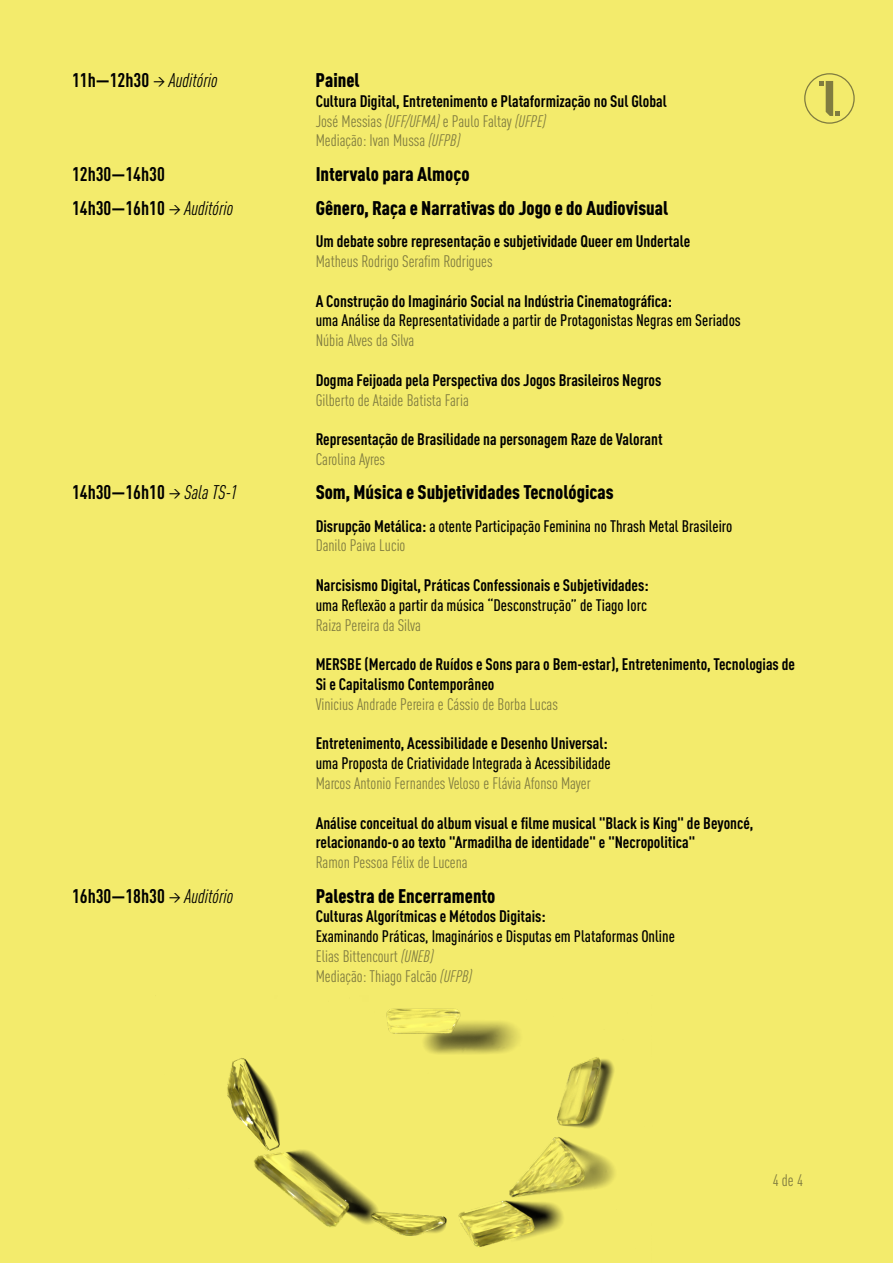
<style>
.page{position:relative;width:893px;height:1263px;background:#f3eb6c}
.page>*{position:absolute;margin:0;border:0;box-sizing:border-box;transform-origin:0 0}
.t1{font:900 condensed 19.5px/34.3px "DIN Pro";color:#000}
.t2{font:700 condensed 19.5px "DIN Pro";color:#000}
.t3{font:italic condensed 19.5px "DIN Pro";color:#000}
.t4{font:700 condensed 16.5px/19.8px "DIN Pro";color:#000}
.t5{font:500 condensed 16.5px/19.8px "DIN Pro";color:#000}
.t6{font:condensed 16.5px "DIN Pro";color:#807c40}
.s1{font-weight:700;font-style:normal}
.s2{font-weight:400;color:#807c40}
.s3{font-weight:400;font-style:italic;color:#807c40}
.s4{font-weight:400;font-style:italic}
.s5{font-weight:700}
</style>
<div class="page">
<svg style="left:804px;top:73px;width:51px;height:51px;background:#dcd563"></svg>
<img style="left:155px;top:995px;width:498px;height:268px">
<p class="t3" style="left:72px;top:67px;width:147px"><span class="s1">11h—12h30</span> → Auditório</p>
<p class="t1" style="left:316px;top:61px;width:46px">Painel</p>
<p class="t4" style="left:316px;top:90px;width:352px">Cultura Digital, Entretenimento e Plataformização no Sul Global<br><span class="s2">José Messias</span> <span class="s3">(UFF/UFMA)</span> <span class="s2">e Paulo Faltay</span> <span class="s3">(UFPE)<br></span><span class="s2">Mediação: Ivan Mussa</span> <span class="s3">(UFPB)</span></p>
<p class="t2" style="left:72px;top:159px;width:94px">12h30—14h30</p>
<p class="t1" style="left:316px;top:155px;width:354px">Intervalo para Almoço<br>Gênero, Raça e Narrativas do Jogo e do Audiovisual</p>
<p class="t2" style="left:72px;top:194px;width:163px">14h30—16h10 <span class="s4">→ Auditório</span></p>
<p class="t2" style="left:72px;top:478px;width:167px">14h30—16h10 <span class="s4">→ Sala TS-1</span></p>
<p class="t2" style="left:72px;top:881px;width:163px">16h30—18h30 <span class="s4">→ Auditório</span></p>
<p class="t4" style="left:316px;top:230px;width:376px">Um debate sobre representação e subjetividade Queer em Undertale</p>
<p class="t6" style="left:316px;top:250px;width:178px">Matheus Rodrigo Serafim Rodrigues</p>
<p class="t4" style="left:316px;top:290px;width:358px">A Construção do Imaginário Social na Indústria Cinematográfica:</p>
<p class="t5" style="left:316px;top:310px;width:427px">uma Análise da Representatividade a partir de Protagonistas Negras em Seriados</p>
<p class="t6" style="left:316px;top:329px;width:100px">Núbia Alves da Silva</p>
<p class="t4" style="left:316px;top:369px;width:347px">Dogma Feijoada pela Perspectiva dos Jogos Brasileiros Negros</p>
<p class="t6" style="left:316px;top:388px;width:155px">Gilberto de Ataide Batista Faria</p>
<p class="t4" style="left:316px;top:428px;width:348px">Representação de Brasilidade na personagem Raze de Valorant</p>
<p class="t6" style="left:316px;top:448px;width:71px">Carolina Ayres</p>
<p class="t1" style="left:316px;top:474px;width:300px">Som, Música e Subjetividades Tecnológicas</p>
<p class="t5" style="left:316px;top:515px;width:418px"><span class="s5">Disrupção Metálica:</span> a otente Participação Feminina no Thrash Metal Brasileiro<br><span class="s2">Danilo Paiva Lucio</span></p>
<p class="t4" style="left:316px;top:574px;width:334px">Narcisismo Digital, Práticas Confessionais e Subjetividades:</p>
<p class="t5" style="left:316px;top:594px;width:333px">uma Reflexão a partir da música “Desconstrução” de Tiago Iorc</p>
<p class="t6" style="left:316px;top:613px;width:107px">Raiza Pereira da Silva</p>
<p class="t4" style="left:316px;top:653px;width:481px">MERSBE (Mercado de Ruídos e Sons para o Bem-estar), Entretenimento, Tecnologias de<br>Si e Capitalismo Contemporâneo</p>
<p class="t6" style="left:316px;top:692px;width:244px">Vinicius Andrade Pereira e Cássio de Borba Lucas</p>
<p class="t4" style="left:316px;top:732px;width:294px">Entretenimento, Acessibilidade e Desenho Universal:</p>
<p class="t5" style="left:316px;top:752px;width:297px">uma Proposta de Criatividade Integrada à Acessibilidade</p>
<p class="t6" style="left:316px;top:772px;width:277px">Marcos Antonio Fernandes Veloso e Flávia Afonso Mayer</p>
<p class="t4" style="left:316px;top:812px;width:439px">Análise conceitual do album visual e filme musical "Black is King" de Beyoncé, relacionando-o ao texto "Armadilha de identidade" e "Necropolitica"</p>
<p class="t6" style="left:316px;top:851px;width:154px">Ramon Pessoa Félix de Lucena</p>
<p class="t1" style="left:316px;top:877px;width:181px">Palestra de Encerramento</p>
<p class="t4" style="left:316px;top:905px;width:231px">Culturas Algorítmicas e Métodos Digitais:</p>
<p class="t5" style="left:316px;top:925px;width:361px">Examinando Práticas, Imaginários e Disputas em Plataformas Online<br><span class="s2">Elias Bittencourt</span> <span class="s3">(UNEB)<br></span><span class="s2">Mediação: Thiago Falcão</span> <span class="s3">(UFPB)</span></p>
<p class="t6" style="left:773px;top:1168px;width:32px">4 de 4</p>
</div>
